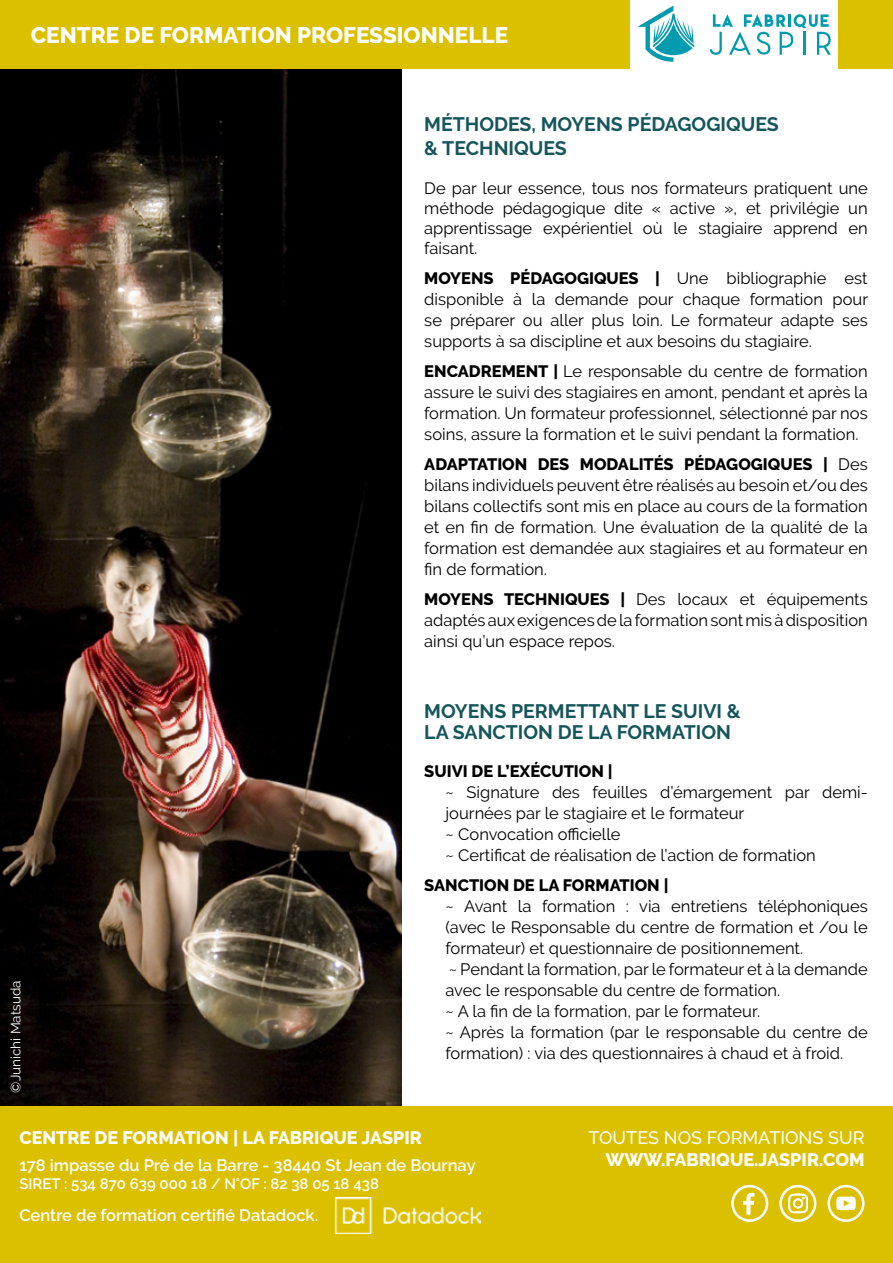
<style>
.page{position:relative;width:893px;height:1263px;background:#fff}
.page>*{position:absolute;margin:0;border:0;box-sizing:border-box;transform-origin:0 0}
.t1{font:800 22.5px "Raleway";color:#fff}
.Liste_avec_puce{font:700 19.5px "Raleway";color:#15565b}
.Paragraphe_normal{font:800 18px "Raleway";color:#fff}
.Titres__Prérequis__O{font:800 18px "Raleway";color:#fff}
.Paragraphe_normal-2{font:500 18px "Raleway";color:#fff}
.Paragraphe_normal-3{font:16.5px/21px "Raleway";color:#000;text-align:justify}
.Titres__Prérequis__O-2{font:16.5px/19.8px "Raleway";color:#000;text-align:justify}
.Paragraphe_normal-4{font:600 16.5px "Raleway";color:#fff}
.Paragraphe_normal-5{font:800 16.5px "Raleway";color:#000}
.Paragraphe_normal-6{font:600 15px "Raleway";color:#fff}
.Titres__Prérequis__O-3{font:13.5px "Raleway";color:#fff}
.s1{font-weight:800}
</style>
<div class="page">
<img style="left:0;top:68px;width:402px;height:1039px">
<div style="left:0;top:0;width:629px;height:68px;background:#dbc000"></div>
<div style="left:839px;top:0;width:54px;height:68px;background:#dbc000"></div>
<svg style="left:637px;top:6px;width:57px;height:56px"></svg>
<svg style="left:710px;top:14px;width:121px;height:41px"></svg>
<div style="left:0;top:1107px;width:893px;height:156px;background:#dbc000"></div>
<svg style="left:731px;top:1185px;width:37px;height:37px"></svg>
<svg style="left:779px;top:1185px;width:37px;height:37px"></svg>
<svg style="left:827px;top:1185px;width:37px;height:37px"></svg>
<img style="left:336px;top:1197px;width:144px;height:36px">
<p class="t1" style="left:31px;top:22px;width:479px">CENTRE DE FORMATION PROFESSIONNELLE</p>
<p class="Titres__Prérequis__O-3" style="left:8px;top:1092px;width:114px;rotate:-90deg">©Junichi Matsuda</p>
<p class="Liste_avec_puce" style="left:424px;top:113px;width:356px">MÉTHODES, MOYENS PÉDAGOGIQUES</p>
<p class="Liste_avec_puce" style="left:424px;top:137px;width:144px">&amp; TECHNIQUES</p>
<p class="Titres__Prérequis__O-2" style="left:424px;top:179px;width:445px">De par leur essence, tous nos formateurs pratiquent une méthode pédagogique dite « active », et privilégie un apprentissage expérientiel où le stagiaire apprend en faisant.</p>
<p class="Paragraphe_normal-3" style="left:424px;top:267px;width:445px"><span class="s1">MOYENS PÉDAGOGIQUES |</span> Une bibliographie est disponible à la demande pour chaque formation pour se préparer ou aller plus loin. Le formateur adapte ses supports à sa discipline et aux besoins du stagiaire.</p>
<p class="Paragraphe_normal-3" style="left:424px;top:360px;width:445px"><span class="s1">ENCADREMENT |</span> Le responsable du centre de formation assure le suivi des stagiaires en amont, pendant et après la formation. Un formateur professionnel, sélectionné par nos soins, assure la formation et le suivi pendant la formation.</p>
<p class="Paragraphe_normal-3" style="left:424px;top:453px;width:445px"><span class="s1">ADAPTATION DES MODALITÉS PÉDAGOGIQUES |</span> Des bilans individuels peuvent être réalisés au besoin et/ou des bilans collectifs sont mis en place au cours de la formation et en fin de formation. Une évaluation de la qualité de la formation est demandée aux stagiaires et au formateur en fin de formation.</p>
<p class="Paragraphe_normal-3" style="left:424px;top:588px;width:445px"><span class="s1">MOYENS TECHNIQUES |</span> Des locaux et équipements adaptés aux exigences de la formation sont mis à disposition ainsi qu’un espace repos.</p>
<p class="Liste_avec_puce" style="left:424px;top:700px;width:318px">MOYENS PERMETTANT LE SUIVI &amp;</p>
<p class="Liste_avec_puce" style="left:424px;top:721px;width:308px">LA SANCTION DE LA FORMATION</p>
<p class="Paragraphe_normal-5" style="left:424px;top:762px;width:190px">SUIVI DE L’EXÉCUTION |</p>
<p class="Paragraphe_normal-3" style="left:446px;top:781px;width:424px">~ Signature des feuilles d’émargement par demi&shy;journées par le stagiaire et le formateur</p>
<p class="Paragraphe_normal-3" style="left:446px;top:823px;width:177px">~ Convocation officielle</p>
<p class="Paragraphe_normal-3" style="left:446px;top:844px;width:372px">~ Certificat de réalisation de l’action de formation</p>
<p class="Paragraphe_normal-5" style="left:424px;top:876px;width:246px">SANCTION DE LA FORMATION |</p>
<p class="Paragraphe_normal-3" style="left:446px;top:895px;width:424px">~ Avant la formation : via entretiens téléphoniques (avec le Responsable du centre de formation et /ou le formateur) et questionnaire de positionnement.</p>
<p class="Paragraphe_normal-3" style="left:446px;top:958px;width:424px">~ Pendant la formation, par le formateur et à la demande avec le responsable du centre de formation.</p>
<p class="Paragraphe_normal-3" style="left:446px;top:1000px;width:316px">~ A la fin de la formation, par le formateur.</p>
<p class="Paragraphe_normal-3" style="left:446px;top:1021px;width:424px">~ Après la formation (par le responsable du centre de formation) : via des questionnaires à chaud et à froid.</p>
<p class="Paragraphe_normal" style="left:19px;top:1128px;width:404px">CENTRE DE FORMATION | LA FABRIQUE JASPIR</p>
<p class="Paragraphe_normal-4" style="left:19px;top:1156px;width:458px">178 impasse du Pré de la Barre - 38440 St Jean de Bournay</p>
<p class="Paragraphe_normal-6" style="left:19px;top:1175px;width:361px">SIRET : 534 870 639 000 18 / N°OF : 82 38 05 18 438</p>
<p class="Paragraphe_normal-4" style="left:19px;top:1205px;width:300px">Centre de formation certifié Datadock.</p>
<p class="Paragraphe_normal-2" style="left:588px;top:1128px;width:278px">TOUTES NOS FORMATIONS SUR</p>
<p class="Titres__Prérequis__O" style="left:605px;top:1149px;width:261px">WWW.FABRIQUE.JASPIR.COM</p>
</div>
